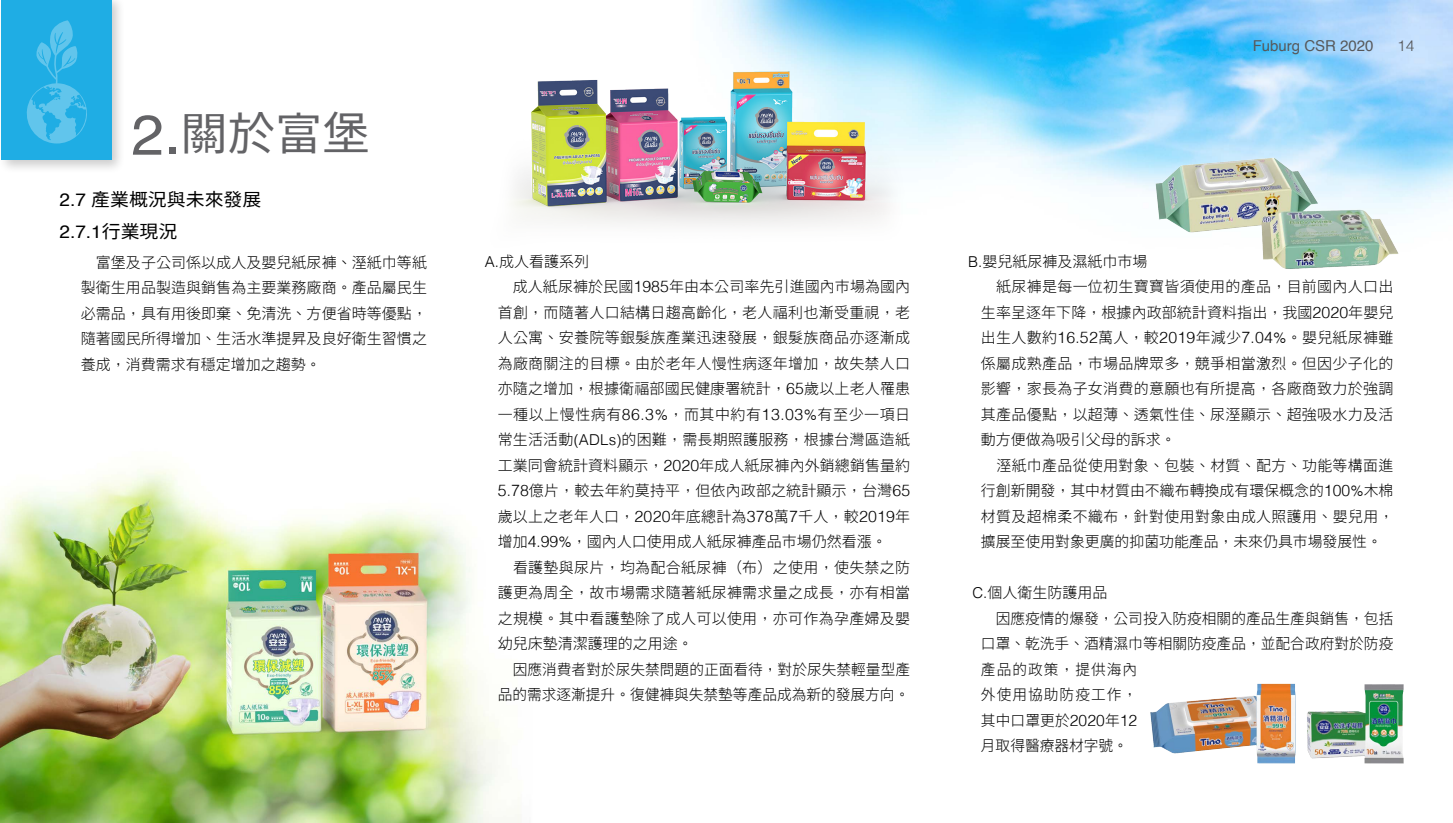
<style>
.page{position:relative;width:1453px;height:823px;background:#fff}
.page>*{position:absolute;margin:0;border:0;box-sizing:border-box;transform-origin:0 0}
.小標{font:45px "Taipei Sans TC Beta";color:#636366;scale:1.05 1}
.小標-2{font:18px "Taipei Sans TC Beta";color:#000;scale:1.05 1}
.內文{font:300 15px/25.5px "Taipei Sans TC Beta";color:#000;text-align:justify}
.t1{font:15px "Helvetica";color:#57585a}
.t2{font:300 15px "Helvetica";color:#57585a;scale:1.05 1}
.s1{font-family:"Helvetica";font-size:56.25px}
.s2{font-family:"Helvetica";font-size:57.38px}
.s3{font-family:"Helvetica"}
.s4{font-family:"Helvetica";font-size:18.38px}
.s5{font-family:"Helvetica";font-size:15.9px}
</style>
<div class="page">
<div style="left:0;top:0;width:126px;height:174px;background:#000;opacity:.2"></div>
<div style="left:1px;top:0;width:110px;height:160px;background:#1fade4"></div>
<svg style="left:26px;top:20px;width:61px;height:123px"></svg>
<img style="left:713px;top:1px;width:740px;height:214px">
<img style="left:512px;top:44px;width:398px;height:182px">
<img style="left:1150px;top:683px;width:254px;height:81px">
<img style="left:0;top:468px;width:521px;height:355px">
<img style="left:1149px;top:150px;width:256px;height:119px">
<p class="小標" style="left:131px;top:109px;width:229px"><span class="s1">2</span><span class="s2">.</span>關於富堡</p>
<p class="小標-2" style="left:60px;top:189px;width:194px"><span class="s3">2</span><span class="s4">.</span><span class="s3">7</span> 產業概況與未來發展</p>
<p class="小標-2" style="left:60px;top:222px;width:114px"><span class="s3">2</span><span class="s4">.</span><span class="s3">7</span><span class="s4">.</span><span class="s3">1</span>行業現況</p>
<p class="內文" style="left:81px;top:250px;width:348px">　富堡及子公司係以成人及嬰兒紙尿褲、溼紙巾等紙製衛生用品製造與銷售為主要業務廠商。產品屬民生必需品，具有用後即棄、免清洗、方便省時等優點，隨著國民所得增加、生活水準提昇及良好衛生習慣之養成，消費需求有穩定增加之趨勢。</p>
<p class="內文" style="left:485px;top:249px;width:106px"><span class="s3">A.</span>成人看護系列</p>
<p class="內文" style="left:498px;top:274px;width:414px">　成人紙尿褲於民國<span class="s5">1985</span>年由本公司率先引進國內市場為國內首創，而隨著人口結構日趨高齡化，老人福利也漸受重視，老人公寓、安養院等銀髮族產業迅速發展，銀髮族商品亦逐漸成為廠商關注的目標。由於老年人慢性病逐年增加，故失禁人口亦隨之增加，根據衛福部國民健康署統計，<span class="s5">65</span>歲以上老人罹患一種以上慢性病有<span class="s5">86</span><span class="s3">.</span><span class="s5">3</span><span class="s3">%</span>，而其中約有<span class="s5">13</span><span class="s3">.</span><span class="s5">03</span><span class="s3">%</span>有至少一項日常生活活動<span class="s3">(ADLs)</span>的困難，需長期照護服務，根據台灣區造紙工業同會統計資料顯示，<span class="s5">2020</span>年成人紙尿褲內外銷總銷售量約<span class="s5">5</span><span class="s3">.</span><span class="s5">78</span>億片，較去年約莫持平，但依內政部之統計顯示，台灣<span class="s5">65</span>歲以上之老年人口，<span class="s5">2020</span>年底總計為<span class="s5">378</span>萬<span class="s5">7</span>千人，較<span class="s5">2019</span>年增加<span class="s5">4</span><span class="s3">.</span><span class="s5">99</span><span class="s3">%</span>，國內人口使用成人紙尿褲產品市場仍然看漲。</p>
<p class="內文" style="left:498px;top:555px;width:414px">　看護墊與尿片，均為配合紙尿褲（布）之使用，使失禁之防護更為周全，故市場需求隨著紙尿褲需求量之成長，亦有相當之規模。其中看護墊除了成人可以使用，亦可作為孕產婦及嬰幼兒床墊清潔護理的之用途。</p>
<p class="內文" style="left:498px;top:657px;width:414px;text-align:right">因應消費者對於尿失禁問題的正面看待，對於尿失禁輕量型產品的需求逐漸提升。復健褲與失禁墊等產品成為新的發展方向。</p>
<p class="t1" style="left:1253px;top:34px;width:122px">Fuburg CSR 2020</p>
<p class="t2" style="left:1397px;top:33px;width:18px">14</p>
<p class="內文" style="left:968px;top:249px;width:181px"><span class="s3">B.</span>嬰兒紙尿褲及濕紙巾市場</p>
<p class="內文" style="left:981px;top:274px;width:414px">　紙尿褲是每一位初生寶寶皆須使用的產品，目前國內人口出生率呈逐年下降，根據內政部統計資料指出，我國<span class="s5">2020</span>年嬰兒出生人數約<span class="s5">16</span><span class="s3">.</span><span class="s5">52</span>萬人，較<span class="s5">2019</span>年減少<span class="s5">7</span><span class="s3">.</span><span class="s5">04</span><span class="s3">%</span>。嬰兒紙尿褲雖係屬成熟產品，市場品牌眾多，競爭相當激烈。但因少子化的影響，家長為子女消費的意願也有所提高，各廠商致力於強調其產品優點，以超薄、透氣性佳、尿溼顯示、超強吸水力及活動方便做為吸引父母的訴求。</p>
<p class="內文" style="left:981px;top:453px;width:414px;text-indent:15px">溼紙巾產品從使用對象、包裝、材質、配方、功能等構面進行創新開發，其中材質由不織布轉換成有環保概念的<span class="s5">100</span><span class="s3">%</span>木棉材質及超棉柔不織布，針對使用對象由成人照護用、嬰兒用，擴展至使用對象更廣的抑菌功能產品，未來仍具市場發展性。</p>
<p class="內文" style="left:972px;top:580px;width:136px"><span class="s3">C.</span>個人衛生防護用品</p>
<p class="內文" style="left:981px;top:606px;width:414px;text-align:left">　因應疫情的爆發，公司投入防疫相關的產品生產與銷售，包括口罩、乾洗手、酒精濕巾等相關防疫產品，並配合政府對於防疫產品的政策，提供海內<br>外使用協助防疫工作，<br>其中口罩更於<span class="s5">2020</span>年<span class="s5">12<br></span>月取得醫療器材字號。</p>
</div>
